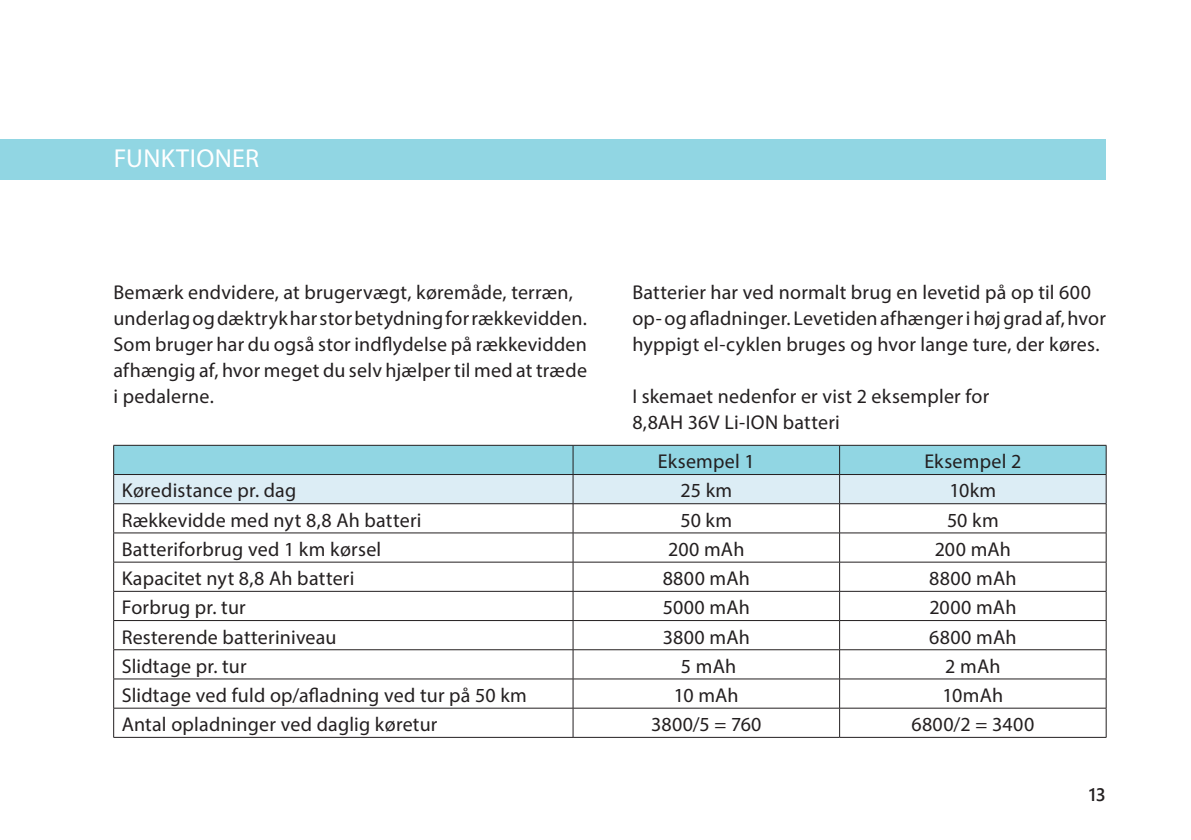
<style>
.page{position:relative;width:1191px;height:840px;background:#fff}
.page>*{position:absolute;margin:0;border:0;box-sizing:border-box;transform-origin:0 0}
.Overskrift{font:26px "Myriad Pro";letter-spacing:.015em;color:#fff}
.Brødtekst{font:20px/26px "Myriad Pro";letter-spacing:.01em;color:#231f20}
.t1{font:18px "Webly Sleek UI Semibold";color:#231f20}
</style>
<div class="page">
<div style="left:0;top:139px;width:1106px;height:40px;background:#91d6e3"></div>
<hr style="left:113px;top:736px;width:460px;height:1px;background:#231f20">
<hr style="left:573px;top:736px;width:266px;height:1px;background:#231f20">
<hr style="left:839px;top:736px;width:267px;height:1px;background:#231f20">
<hr style="left:113px;top:444px;width:460px;height:1px;background:#231f20">
<hr style="left:573px;top:444px;width:266px;height:1px;background:#231f20">
<hr style="left:839px;top:444px;width:267px;height:1px;background:#231f20">
<svg style="left:113px;top:445px;width:993px;height:291px"></svg>
<hr style="left:113px;top:474px;width:460px;height:1px;background:#231f20">
<hr style="left:573px;top:474px;width:266px;height:1px;background:#231f20">
<hr style="left:839px;top:474px;width:267px;height:1px;background:#231f20">
<p class="Overskrift" style="left:114px;top:142px;width:147px">FUNKTIONER</p>
<p class="Brødtekst" style="left:113px;top:278px;width:475px">Bemærk endvidere, at brugervægt, køremåde, terræn, underlag og dæktryk har stor betydning for rækkevidden.<br>Som bruger har du også stor indflydelse på rækkevidden afhængig af, hvor meget du selv hjælper til med at træde i pedalerne.</p>
<p class="Brødtekst" style="left:632px;top:278px;width:475px">Batterier har ved normalt brug en levetid på op til 600 op- og afladninger. Levetiden afhænger i høj grad af, hvor hyppigt el-cyklen bruges og hvor lange ture, der køres.</p>
<p class="Brødtekst" style="left:632px;top:382px;width:358px">I skemaet nedenfor er vist 2 eksempler for<br>8,8AH 36V Li-ION batteri</p>
<p class="Brødtekst" style="left:658px;top:448px;width:99px">Eksempel 1</p>
<p class="Brødtekst" style="left:924px;top:448px;width:99px">Eksempel 2</p>
<p class="Brødtekst" style="left:122px;top:477px;width:176px">Køredistance pr. dag</p>
<p class="Brødtekst" style="left:680px;top:477px;width:53px">25 km</p>
<p class="Brødtekst" style="left:949px;top:477px;width:48px">10km</p>
<p class="Brødtekst" style="left:122px;top:506px;width:301px">Rækkevidde med nyt 8,8 Ah batteri</p>
<p class="Brødtekst" style="left:680px;top:506px;width:53px">50 km</p>
<p class="Brødtekst" style="left:947px;top:506px;width:53px">50 km</p>
<p class="Brødtekst" style="left:122px;top:535px;width:261px">Batteriforbrug ved 1 km kørsel</p>
<p class="Brødtekst" style="left:668px;top:535px;width:78px">200 mAh</p>
<p class="Brødtekst" style="left:934px;top:535px;width:78px">200 mAh</p>
<p class="Brødtekst" style="left:122px;top:564px;width:234px">Kapacitet nyt 8,8 Ah batteri</p>
<p class="Brødtekst" style="left:662px;top:564px;width:89px">8800 mAh</p>
<p class="Brødtekst" style="left:929px;top:564px;width:89px">8800 mAh</p>
<p class="Brødtekst" style="left:122px;top:594px;width:126px">Forbrug pr. tur</p>
<p class="Brødtekst" style="left:663px;top:594px;width:89px">5000 mAh</p>
<p class="Brødtekst" style="left:929px;top:594px;width:89px">2000 mAh</p>
<p class="Brødtekst" style="left:122px;top:623px;width:216px">Resterende batteriniveau</p>
<p class="Brødtekst" style="left:663px;top:623px;width:88px">3800 mAh</p>
<p class="Brødtekst" style="left:929px;top:623px;width:89px">6800 mAh</p>
<p class="Brødtekst" style="left:122px;top:652px;width:126px">Slidtage pr. tur</p>
<p class="Brødtekst" style="left:681px;top:652px;width:57px">5 mAh</p>
<p class="Brødtekst" style="left:945px;top:652px;width:57px">2 mAh</p>
<p class="Brødtekst" style="left:122px;top:681px;width:407px">Slidtage ved fuld op/afladning ved tur på 50 km</p>
<p class="Brødtekst" style="left:674px;top:681px;width:66px">10 mAh</p>
<p class="Brødtekst" style="left:942px;top:681px;width:62px">10mAh</p>
<p class="Brødtekst" style="left:122px;top:710px;width:317px">Antal opladninger ved daglig køretur</p>
<p class="Brødtekst" style="left:651px;top:710px;width:112px">3800/5 = 760</p>
<p class="Brødtekst" style="left:911px;top:710px;width:124px">6800/2 = 3400</p>
<p class="t1" style="left:1088px;top:780px;width:19px">13</p>
</div>
